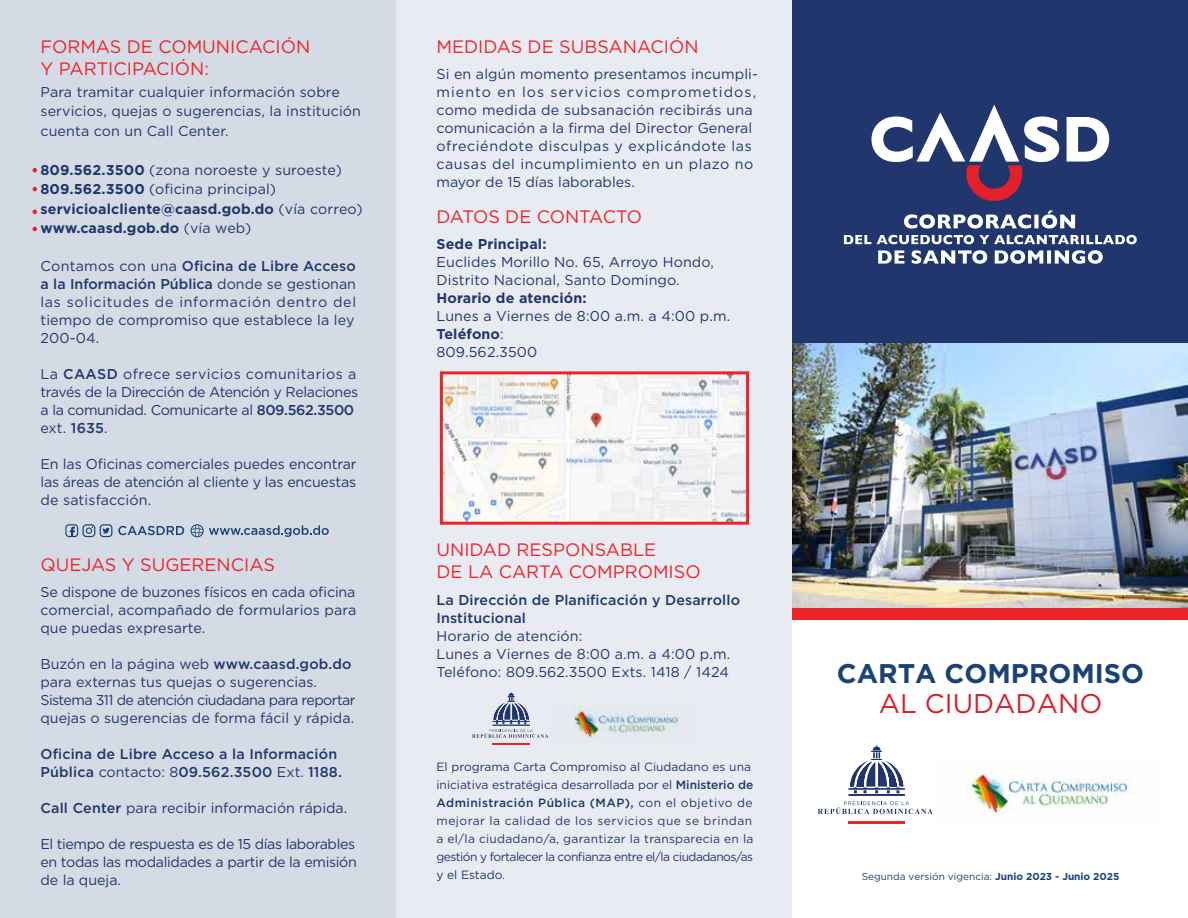
<style>
.page{position:relative;width:1188px;height:918px;background:#fff}
.page>*{position:absolute;margin:0;border:0;box-sizing:border-box;transform-origin:0 0}
.t1{font:700 27px "Gotham";color:#1a4276}
.t2{font:27px "Gotham";color:#d62029}
.t3{font:18px/21.6px "Gotham";color:#ed232a}
.t4{font:18px "Gotham";letter-spacing:-.03em;color:#ed232a}
.t5{font:14.25px/18px "Gotham";letter-spacing:.01em;color:#21366c}
.t6{font:14.25px/18px "Gotham";letter-spacing:-.025em;color:#21366c}
.t7{font:700 14.25px/19.5px "Gotham";letter-spacing:.01em;color:#21366c}
.t8{font:500 14.25px/18px "Gotham";letter-spacing:.01em;color:#21366c}
.t9{font:12px/18px "Gotham";letter-spacing:.005em;color:#21366c}
.t10{font:10.05px "Gotham";color:#1a4276}
.s1{font-weight:400}
.s2{font-weight:500}
.s3{font-weight:700}
</style>
<div class="page">
<div style="left:0;top:0;width:396px;height:918px;background:#d4dbe5"></div>
<div style="left:396px;top:0;width:396px;height:918px;background:#e8ecf2"></div>
<div style="left:793px;top:0;width:395px;height:607px;background:#21366c"></div>
<img style="left:793px;top:344px;width:395px;height:263px">
<svg style="left:871px;top:105px;width:238px;height:96px"></svg>
<svg style="left:844px;top:211px;width:293px;height:53px"></svg>
<img style="left:966px;top:761px;width:165px;height:53px">
<hr style="left:848px;top:821px;width:57px;height:3px;background:#ed232a">
<svg style="left:818px;top:743px;width:115px;height:71px"></svg>
<img style="left:548px;top:703px;width:131px;height:35px">
<hr style="left:492px;top:743px;width:38px;height:2px;background:#ed232a">
<svg style="left:472px;top:691px;width:76px;height:47px"></svg>
<img style="left:444px;top:375px;width:301px;height:146px">
<div style="left:440px;top:371px;width:309px;height:154px;border:3px solid #ed232a"></div>
<svg style="left:33px;top:168px;width:4px;height:4px"></svg>
<svg style="left:33px;top:187px;width:4px;height:4px"></svg>
<svg style="left:33px;top:210px;width:4px;height:4px"></svg>
<svg style="left:33px;top:227px;width:4px;height:4px"></svg>
<svg style="left:191px;top:524px;width:138px;height:13px"></svg>
<svg style="left:65px;top:524px;width:119px;height:13px"></svg>
<p class="t3" style="left:40px;top:35px;width:271px">FORMAS DE COMUNICACIÓN<br>Y PARTICIPACIÓN:</p>
<p class="t5" style="left:40px;top:81px;width:322px;line-height:19.5px">Para tramitar cualquier información sobre servicios, quejas o sugerencias, la institución cuenta con un Call Center.</p>
<p class="t7" style="left:40px;top:160px;width:324px">809.562.3500 <span class="s1">(zona noroeste y suroeste)<br></span>809.562.3500 <span class="s1">(oficina principal) </span>servicioalcliente@caasd.gob.do <span class="s1">(vía correo) </span>www.caasd.gob.do <span class="s1">(vía web)</span></p>
<p class="t5" style="left:40px;top:256px;width:317px;text-align:justify">Contamos con una <span class="s2">Oficina de Libre Acceso a la Información Pública</span> donde se gestionan las solicitudes de información dentro del tiempo de compromiso que establece la ley 200-04.</p>
<p class="t6" style="left:40px;top:364px;width:319px">La <span class="s2">CAASD</span> ofrece servicios comunitarios a través de la Dirección de Atención y Relaciones a la comunidad. Comunicarte al <span class="s2">809.562.3500 </span>ext. <span class="s2">1635</span>.</p>
<p class="t5" style="left:40px;top:454px;width:318px;text-align:justify">En las Oficinas comerciales puedes encontrar las áreas de atención al cliente y las encuestas de satisfacción.</p>
<p class="t3" style="left:40px;top:554px;width:236px">QUEJAS Y SUGERENCIAS</p>
<p class="t5" style="left:40px;top:583px;width:317px;text-align:justify">Se dispone de buzones físicos en cada oficina comercial, acompañado de formularios para que puedas expresarte.</p>
<p class="t5" style="left:40px;top:655px;width:317px">Buzón en la página web <span class="s2">www.caasd.gob.do </span>para externas tus quejas o sugerencias.<br>Sistema 311 de atención ciudadana para reportar quejas o sugerencias de forma fácil y rápida.</p>
<p class="t8" style="left:40px;top:745px;width:303px">Oficina de Libre Acceso a la Información<br>Pública <span class="s1">contacto: 8</span>09.562.3500 <span class="s1">Ext.</span> 1188.</p>
<p class="t5" style="left:40px;top:799px;width:308px"><span class="s2">Call Center</span> para recibir información rápida.</p>
<p class="t6" style="left:40px;top:835px;width:318px">El tiempo de respuesta es de 15 días laborables en todas las modalidades a partir de la emisión de la queja.</p>
<p class="t3" style="left:436px;top:35px;width:264px">MEDIDAS DE SUBSANACIÓN</p>
<p class="t5" style="left:436px;top:64px;width:323px">Si en algún momento presentamos incumpli&shy;miento en los servicios comprometidos, como medida de subsanación recibirás una comunicación a la firma del Director General ofreciéndote disculpas y explicándote las causas del incumplimiento en un plazo no mayor de 15 días laborables.</p>
<p class="t4" style="left:436px;top:205px;width:207px">DATOS DE CONTACTO</p>
<p class="t7" style="left:436px;top:234px;width:112px">Sede Principal:</p>
<p class="t5" style="left:436px;top:252px;width:279px">Euclides Morillo No. 65, Arroyo Hondo,<br>Distrito Nacional, Santo Domingo.</p>
<p class="t7" style="left:436px;top:288px;width:152px">Horario de atención:</p>
<p class="t5" style="left:436px;top:306px;width:295px">Lunes a Viernes de 8:00 a.m. a 4:00 p.m.<br><span class="s3">Teléfono</span>:<br>809.562.3500</p>
<p class="t3" style="left:436px;top:539px;width:266px">UNIDAD RESPONSABLE<br>DE LA CARTA COMPROMISO</p>
<p class="t8" style="left:436px;top:591px;width:305px">La Dirección de Planificación y Desarrollo<br>Institucional</p>
<p class="t5" style="left:436px;top:627px;width:295px">Horario de atención:<br>Lunes a Viernes de 8:00 a.m. a 4:00 p.m.<br>Teléfono: 809.562.3500 Exts. 1418 / 1424</p>
<p class="t9" style="left:436px;top:758px;width:318px">El programa Carta Compromiso al Ciudadano es una iniciativa estratégica desarrollada por el <span class="s2">Ministerio de Administración Pública (MAP),</span> con el objetivo de mejorar la calidad de los servicios que se brindan a el/la ciudadano/a, garantizar la transparecia en la gestión y fortalecer la confianza entre el/la ciudadanos/as y el Estado.</p>
<h1 class="t1" style="left:837px;top:655px;width:309px">CARTA COMPROMISO</h1>
<h1 class="t2" style="left:879px;top:686px;width:225px">AL CIUDADANO</h1>
<p class="t10" style="left:862px;top:870px;width:259px">Segunda versión vigencia: <span class="s3">Junio 2023 - Junio 2025</span></p>
</div>
